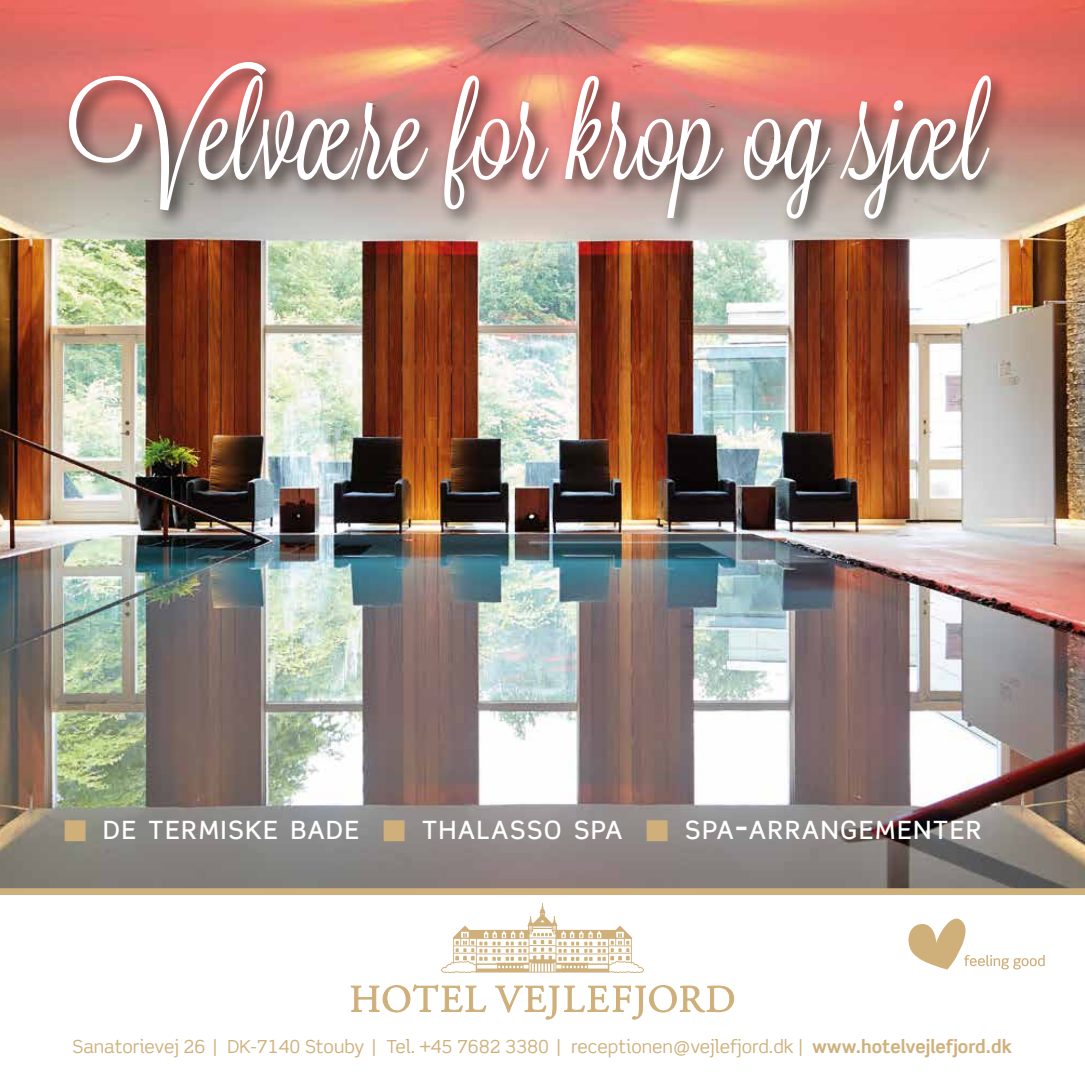
<style>
.page{position:relative;width:1085px;height:1085px;background:#fff}
.page>*{position:absolute;margin:0;border:0;box-sizing:border-box;transform-origin:0 0}
.t1{font:130.5px "Lavanderia";color:#fff}
.t2{font:500 25.2px "Scene";letter-spacing:.07em;color:#fff}
.t3{font:18px "Scene Alt";color:#cfb07b}
.s1{color:#cfb07b}
.s2{font-size:36px}
.s3{font-family:"Scene";font-weight:700}
</style>
<div class="page">
<img style="left:0;top:0;width:1084px;height:888px">
<svg style="left:441px;top:903px;width:203px;height:69px"></svg>
<svg style="left:351px;top:984px;width:135px;height:28px"></svg>
<svg style="left:495px;top:985px;width:239px;height:34px"></svg>
<svg style="left:908px;top:918px;width:136px;height:51px"></svg>
<div style="left:0;top:888px;width:1084px;height:6px;background:#cfb07b"></div>
<div style="left:63px;top:56px;width:947px;height:183px;background:#000;opacity:.75"></div>
<svg style="left:91px;top:841px;width:42px;height:1px"></svg>
<h1 class="t1" style="left:69px;top:58px;width:920px">Velvære for krop og sjæl</h1>
<h2 class="t2" style="left:62px;top:814px;width:921px"><span class="s1">■</span> DE TERMISKE BADE <span class="s1">■</span> THALASSO SPA <span class="s1">■</span> SPA<span class="s2">-</span>ARRANGEMENTER</h2>
<p class="t3" style="left:72px;top:1035px;width:941px">Sanatorievej 26 | DK-7140 Stouby | Tel. +45 7682 3380 | receptionen@vejlefjord.dk | <span class="s3">www.hotelvejlefjord.dk</span></p>
</div>
